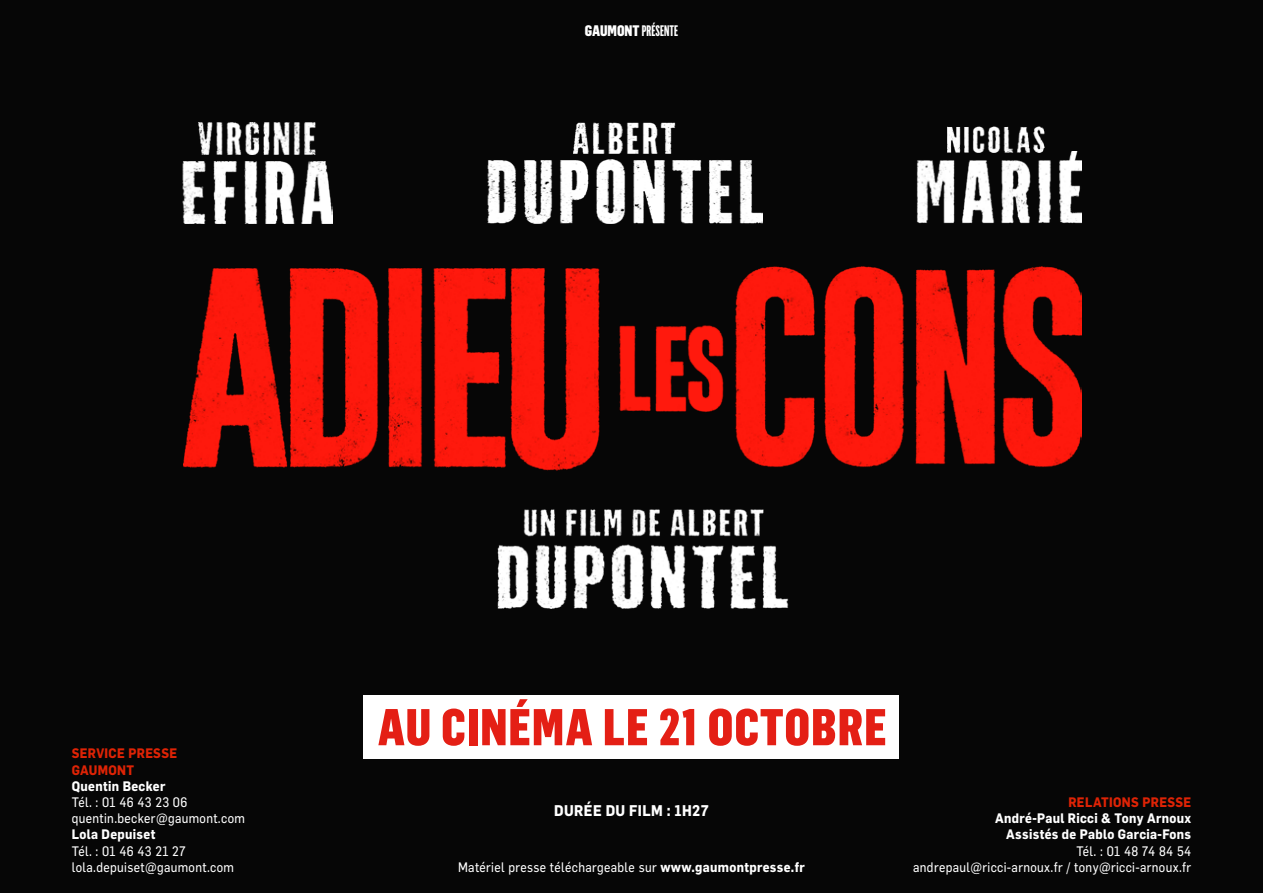
<style>
.page{position:relative;width:1263px;height:893px;background:#060606}
.page>*{position:absolute;margin:0;border:0;box-sizing:border-box;transform-origin:0 0}
.t1{font:900 50.7px "Flama Condensed";letter-spacing:.025em;color:#e41f15}
.t2{font:700 15.15px "Flama";letter-spacing:.03em;color:#fff;scale:.9 1}
.t3{font:700 15px "Flama Ultracondensed";color:#fff}
.t4{font:13.5px/16.2px "Flama Basic";letter-spacing:.03em;color:#fff;scale:.9 1}
.t5{font:700 13.5px/16.2px "Flama";letter-spacing:.03em;color:#fff;text-align:right;scale:.9 1}
.t6{font:700 13.5px/16.2px "Flama";letter-spacing:.03em;color:#de2305;scale:.9 1}
.s1{font-family:"Flama Condensed";font-weight:900}
.s2{font-family:"Flama";font-weight:700}
</style>
<div class="page">
<img style="left:183px;top:266px;width:898px;height:224px">
<img style="left:473px;top:160px;width:289px;height:63px">
<img style="left:574px;top:123px;width:107px;height:30px">
<img style="left:901px;top:151px;width:181px;height:72px">
<img style="left:948px;top:123px;width:104px;height:30px">
<img style="left:166px;top:161px;width:166px;height:62px">
<img style="left:198px;top:123px;width:125px;height:31px">
<img style="left:183px;top:494px;width:898px;height:114px">
<div style="left:364px;top:695px;width:535px;height:64px;background:#fff"></div>
<p class="t3" style="left:585px;top:21px;width:95px"><span class="s1">GAUMONT</span> PRÉSENTE</p>
<p class="t6" style="left:72px;top:744px;width:119px">SERVICE PRESSE<br>GAUMONT</p>
<p class="t5" style="left:72px;top:777px;width:106px">Quentin Becker</p>
<p class="t4" style="left:72px;top:793px;width:194px">Tél. : 01 46 43 23 06 quentin.becker@gaumont.com</p>
<p class="t5" style="left:72px;top:825px;width:94px">Lola Depuiset</p>
<p class="t4" style="left:72px;top:842px;width:182px">Tél. : 01 46 43 21 27 lola.depuiset@gaumont.com</p>
<h1 class="t1" style="left:378px;top:695px;width:510px">AU CINÉMA LE 21 OCTOBRE</h1>
<p class="t2" style="left:554px;top:800px;width:173px">DURÉE DU FILM : 1H27</p>
<p class="t6" style="left:1068px;top:793px;width:138px">RELATIONS PRESSE</p>
<p class="t5" style="left:995px;top:809px;width:219px">André-Paul Ricci &amp; Tony Arnoux<br>Assistés de Pablo Garcia-Fons</p>
<p class="t4" style="left:1076px;top:842px;width:129px">Tél. : 01 48 74 84 54</p>
<p class="t4" style="left:458px;top:858px;width:387px">Matériel presse téléchargeable sur <span class="s2">www.gaumontpresse.fr</span></p>
<p class="t4" style="left:913px;top:858px;width:310px">andrepaul@ricci-arnoux.fr / tony@ricci-arnoux.fr</p>
</div>
